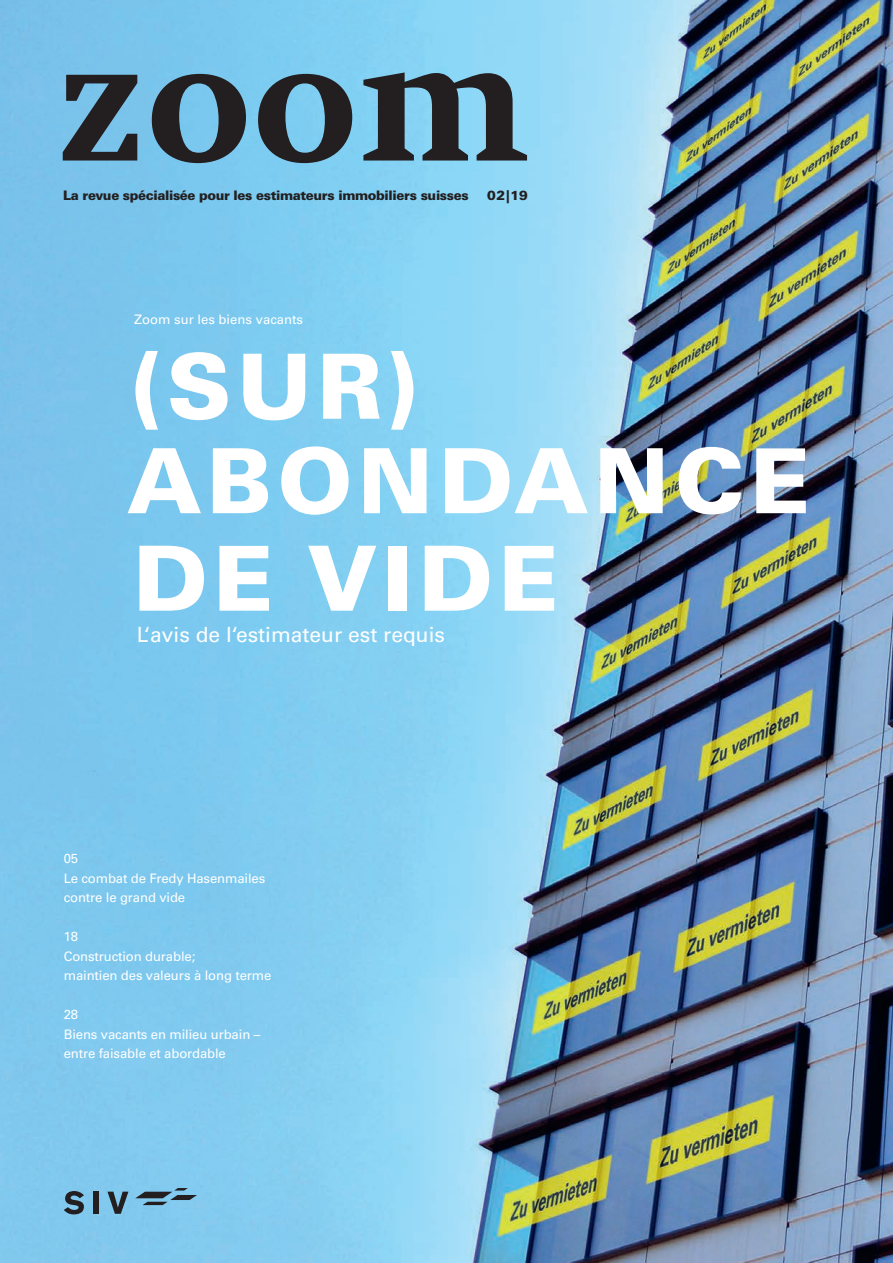
<style>
.page{position:relative;width:893px;height:1263px;background:#fff}
.page>*{position:absolute;margin:0;border:0;box-sizing:border-box;transform-origin:0 0}
.t1{font:800 174px "Swift";color:#231f20}
.t2{font:900 90px/96px "Univers LT Std";letter-spacing:.06em;color:#fff}
.t3{font:21px "Univers LT Std";color:#fff}
.t4{font:13.2px/19.5px "Univers LT Std";letter-spacing:-.01em;color:#fff}
.t5{font:900 13.2px "Univers LT Std";letter-spacing:-.03em;color:#231f20}
</style>
<div class="page">
<img style="left:0;top:0;width:893px;height:1263px">
<svg style="left:135px;top:1188px;width:62px;height:17px"></svg>
<svg style="left:64px;top:1191px;width:20px;height:23px"></svg>
<div style="left:93px;top:1191px;width:5px;height:23px;background:#231f20"></div>
<svg style="left:108px;top:1191px;width:20px;height:23px"></svg>
<h1 class="t1" style="left:57px;top:7px;width:472px">zoom</h1>
<p class="t5" style="left:63px;top:187px;width:407px">La revue spécialisée pour les estimateurs immobiliers suisses</p>
<p class="t5" style="left:487px;top:187px;width:42px">02|19</p>
<p class="t4" style="left:134px;top:310px;width:171px">Zoom sur les biens vacants</p>
<h2 class="t2" style="left:127px;top:338px;width:685px">(SUR)<br>ABONDANCE<br>DE VIDE</h2>
<h3 class="t3" style="left:137px;top:622px;width:310px">L‘avis de l‘estimateur est requis</h3>
<p class="t4" style="left:64px;top:849px;width:203px">05<br>Le combat de Fredy Hasenmailes contre le grand vide</p>
<p class="t4" style="left:64px;top:927px;width:209px">18<br>Construction durable;<br>maintien des valeurs à long terme</p>
<p class="t4" style="left:64px;top:1005px;width:198px">28<br>Biens vacants en milieu urbain – entre faisable et abordable</p>
</div>
